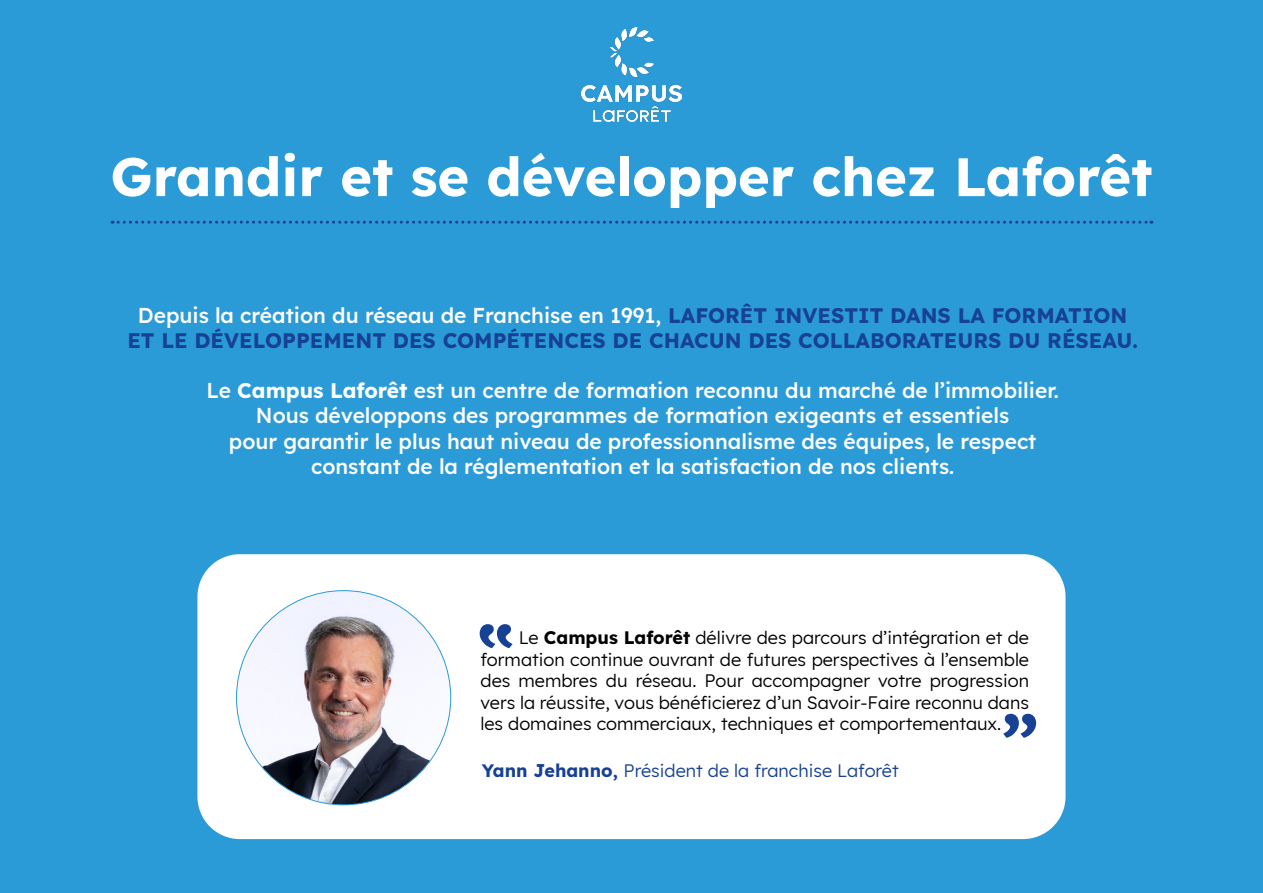
<style>
.page{position:relative;width:1263px;height:893px;background:#2b9bd7}
.page>*{position:absolute;margin:0;border:0;box-sizing:border-box;transform-origin:0 0}
.t1{font:700 75px "Lexend";color:#164194}
.t2{font:700 54px "Lexend";color:#fff}
.t3{font:500 21px/25.2px "Lexend";color:#fff;text-align:center}
.t4{font:700 21px/25.2px "Lexend";color:#164194;text-align:center}
.t5{font:300 18px/21.6px "Lexend";color:#000;text-align:justify}
.t6{font:300 18px "Lexend";color:#164194}
.s1{font-weight:500;color:#fff}
.s2{font-weight:700}
</style>
<div class="page">
<div style="left:197px;top:554px;width:868px;height:285px;background:#fff;border-radius:43px"></div>
<img style="left:582px;top:27px;width:99px;height:94px">
<svg style="left:112px;top:221px;width:1040px;height:3px"></svg>
<img style="left:236px;top:591px;width:215px;height:214px;border-radius:107px">
<h2 class="t2" style="left:110px;top:134px;width:1044px">Grandir et se développer chez Laforêt</h2>
<p class="t4" style="left:127px;top:301px;width:1012px"><span class="s1">Depuis la création du réseau de Franchise en 1991,</span> LAFORÊT INVESTIT DANS LA FORMATION<br>ET LE DÉVELOPPEMENT DES COMPÉTENCES DE CHACUN DES COLLABORATEURS DU RÉSEAU.</p>
<p class="t3" style="left:207px;top:377px;width:854px">Le <span class="s2">Campus Laforêt</span> est un centre de formation reconnu du marché de l’immobilier.<br>Nous développons des programmes de formation exigeants et essentiels<br>pour garantir le plus haut niveau de professionnalisme des équipes, le respect constant de la réglementation et la satisfaction de nos clients.</p>
<p class="t5" style="left:480px;top:626px;width:550px;text-indent:38px">Le <span class="s2">Campus Laforêt</span> délivre des parcours d’intégration et de formation continue ouvrant de futures perspectives à l’ensemble des membres du réseau. Pour accompagner votre progression vers la réussite, vous bénéficierez d’un Savoir-Faire reconnu dans les domaines commerciaux, techniques et comportementaux.</p>
<h1 class="t1" style="left:1039px;top:768px;width:39px;rotate:-180deg">“</h1>
<p class="t6" style="left:482px;top:758px;width:418px"><span class="s2">Yann Jehanno,</span> Président de la franchise Laforêt</p>
</div>
